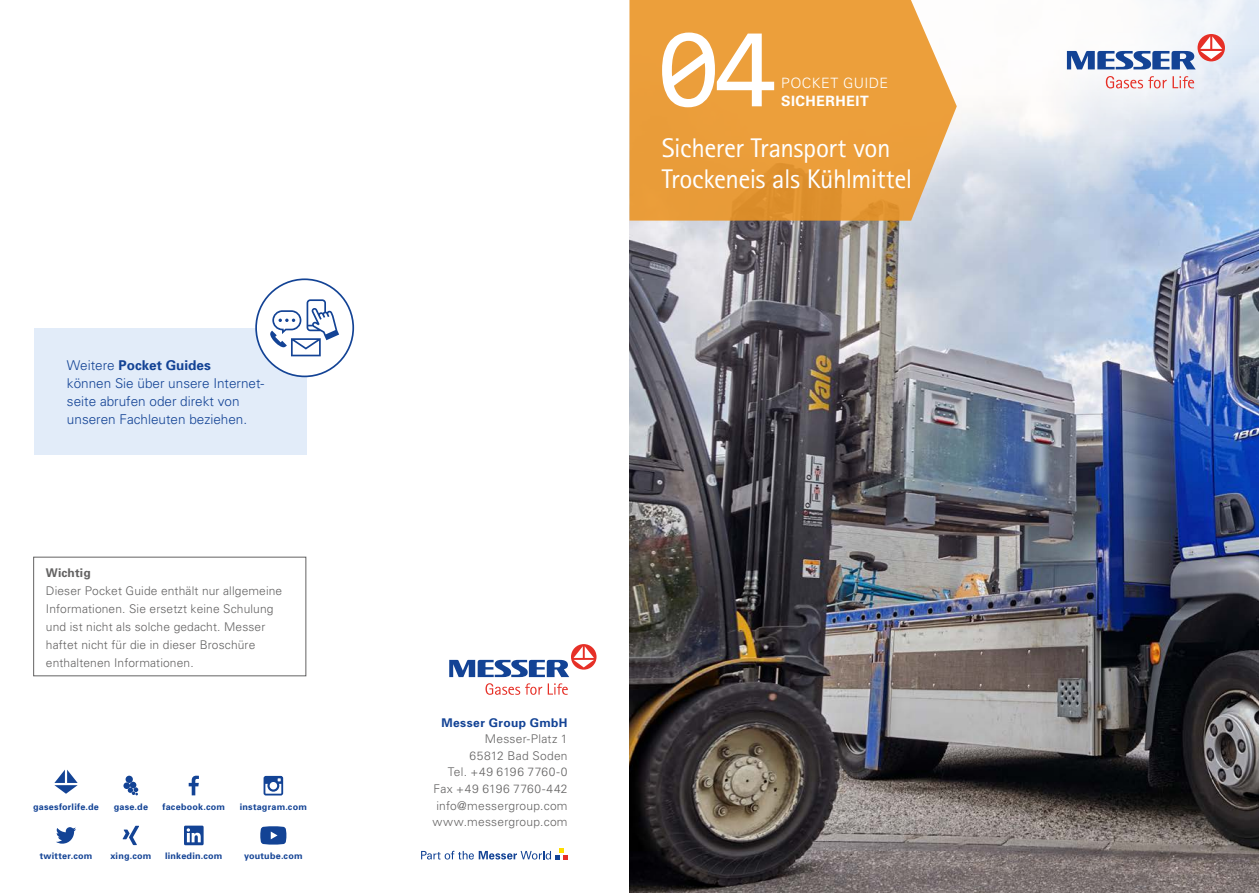
<style>
.page{position:relative;width:1259px;height:893px;background:#fff}
.page>*{position:absolute;margin:0;border:0;box-sizing:border-box;transform-origin:0 0}
.t1{font:114px "Consolas";color:#fff}
.t2{font:27px/31.5px "Rotis Sans Serif";letter-spacing:-.02em;color:#fff}
.t3{font:300 14.25px "Univers";letter-spacing:.03em;color:#fff}
.t4{font:700 14.25px "Univers";letter-spacing:.035em;color:#fff}
.t5{font:300 13.5px/18px "Univers";color:#134395}
.t6{font:300 12px/16.5px "Univers";letter-spacing:.01em;color:#646363;text-align:right}
.t7{font:700 12px "Univers";letter-spacing:.035em;color:#134395}
.t8{font:700 12px "Univers";letter-spacing:.01em;color:#646363}
.t9{font:700 9px "Univers";letter-spacing:.025em;color:#134395}
.s1{font-weight:700}
</style>
<div class="page">
<img style="left:629px;top:104px;width:630px;height:789px">
<div style="left:1008px;top:0;width:251px;height:148px;background:#fff;opacity:.75"></div>
<svg style="left:1105px;top:76px;width:89px;height:12px"></svg>
<svg style="left:1197px;top:34px;width:28px;height:27px"></svg>
<svg style="left:1067px;top:36px;width:155px;height:33px"></svg>
<svg style="left:629px;top:0;width:327px;height:221px;background:#e9a246"></svg>
<svg style="left:421px;top:849px;width:147px;height:10px"></svg>
<svg style="left:485px;top:683px;width:83px;height:12px"></svg>
<div style="left:571px;top:644px;width:25px;height:26px;background:#e63027;border-radius:50%"></div>
<svg style="left:449px;top:646px;width:145px;height:31px"></svg>
<svg style="left:56px;top:827px;width:20px;height:17px"></svg>
<svg style="left:189px;top:776px;width:10px;height:19px"></svg>
<div style="left:126px;top:776px;width:7px;height:7px;background:#134395;border-radius:50%"></div>
<div style="left:123px;top:782px;width:7px;height:7px;background:#134395;border-radius:50%"></div>
<svg style="left:128px;top:782px;width:10px;height:13px"></svg>
<svg style="left:54px;top:770px;width:24px;height:24px"></svg>
<svg style="left:123px;top:826px;width:16px;height:19px"></svg>
<svg style="left:263px;top:776px;width:20px;height:19px"></svg>
<svg style="left:184px;top:826px;width:20px;height:19px"></svg>
<svg style="left:260px;top:826px;width:26px;height:19px"></svg>
<div style="left:34px;top:329px;width:272px;height:126px;background:#e2ecf9"></div>
<div style="left:33px;top:557px;width:273px;height:119px;border:1px solid #646363"></div>
<svg style="left:255px;top:278px;width:99px;height:99px"></svg>
<p class="t5" style="left:67px;top:356px;width:199px">Weitere <span class="s1">Pocket Guides<br></span>können Sie über unsere Internet&shy;seite abrufen oder direkt von unseren Fachleuten beziehen.</p>
<p class="t8" style="left:46px;top:564px;width:46px">Wichtig</p>
<p class="t6" style="left:46px;top:581px;width:238px;line-height:18px;text-align:left">Dieser Pocket Guide enthält nur allgemeine Informationen. Sie ersetzt keine Schulung und ist nicht als solche gedacht. Messer haftet nicht für die in dieser Broschüre enthaltenen Informationen.</p>
<p class="t9" style="left:33px;top:800px;width:67px">gasesforlife.de</p>
<p class="t9" style="left:114px;top:800px;width:36px">gase.de</p>
<p class="t9" style="left:162px;top:800px;width:64px">facebook.com</p>
<p class="t9" style="left:240px;top:800px;width:69px">instagram.com</p>
<p class="t9" style="left:40px;top:850px;width:54px">twitter.com</p>
<p class="t9" style="left:110px;top:850px;width:42px">xing.com</p>
<p class="t9" style="left:165px;top:850px;width:59px">linkedin.com</p>
<p class="t9" style="left:244px;top:850px;width:60px">youtube.com</p>
<h1 class="t1" style="left:657px;top:-9px;width:121px">04</h1>
<p class="t3" style="left:781px;top:75px;width:109px">POCKET GUIDE</p>
<p class="t4" style="left:781px;top:92px;width:89px">SICHERHEIT</p>
<h2 class="t2" style="left:662px;top:132px;width:252px">Sicherer Transport von<br>Trockeneis als Kühlmittel</h2>
<p class="t7" style="left:441px;top:715px;width:128px">Messer Group GmbH</p>
<p class="t6" style="left:432px;top:731px;width:136px">Messer-Platz 1<br>65812 Bad Soden<br>Tel. +49 6196 7760-0<br>Fax +49 6196 7760-442 info@messergroup.com www.messergroup.com</p>
</div>
